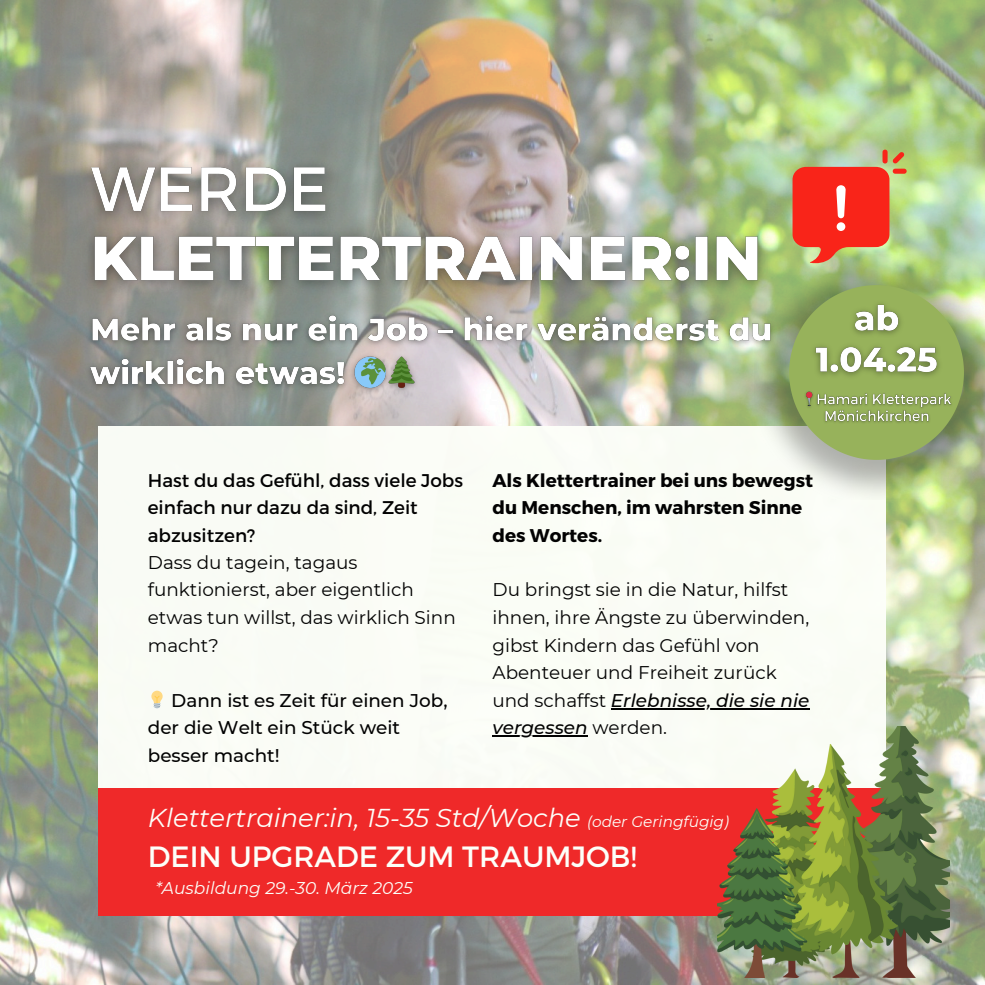
<style>
.page{position:relative;width:985px;height:985px;background:#fff}
.page>*{position:absolute;margin:0;border:0;box-sizing:border-box;transform-origin:0 0}
.t1{font:29.31px "Montserrat";color:#fdfff9}
.t2{font:italic 25.81px "Montserrat";color:#fdfff9}
.t3{font:18.38px/27.6px "Montserrat";color:#020202}
.t4{font:700 18.38px/27.6px "Montserrat";color:#020202}
.t5{font:500 18.38px/27.6px "Montserrat";color:#020202}
.t6{font:italic 500 18.38px "Montserrat";color:#020202}
.t7{font:italic 17.06px "Montserrat";color:#fdfff9}
.t8{font:italic 15.31px "Montserrat";color:#fdfff9}
.s1{font-weight:500;font-style:italic}
.s2{font-weight:400;font-style:normal}
</style>
<div class="page">
<img style="left:0;top:0;width:984px;height:984px">
<div style="left:98px;top:426px;width:788px;height:407px;background:#fdfff9"></div>
<div style="left:98px;top:788px;width:788px;height:127px;background:#ef2929"></div>
<img style="left:717px;top:726px;width:232px;height:251px">
<div style="left:882px;top:150px;width:5px;height:13px;background:#f92419;border-radius:3px"></div>
<div style="left:892px;top:169px;width:14px;height:5px;background:#f92419;border-radius:3px"></div>
<svg style="left:792px;top:152px;width:112px;height:103px"></svg>
<img style="left:754px;top:255px;width:230px;height:244px">
<svg style="left:789px;top:285px;width:174px;height:175px"></svg>
<hr style="left:611px;top:708px;width:198px;height:1px;background:#020202">
<hr style="left:492px;top:735px;width:95px;height:1px;background:#020202">
<img style="left:73px;top:149px;width:270px;height:83px">
<img style="left:77px;top:220px;width:699px;height:82px">
<img style="left:81px;top:306px;width:699px;height:93px">
<img style="left:805px;top:295px;width:142px;height:88px">
<img style="left:801px;top:387px;width:155px;height:39px">
<p class="t3" style="left:148px;top:465px;width:317px">Hast du das Gefühl, dass viele Jobs einfach nur dazu da sind, Zeit abzusitzen?</p>
<p class="t3" style="left:148px;top:548px;width:309px">Dass du tagein, tagaus funktionierst, aber eigentlich etwas tun willst, das wirklich Sinn macht?</p>
<h6 class="t5" style="left:148px;top:686px;width:301px;text-indent:23px">Dann ist es Zeit für einen Job, der die Welt ein Stück weit besser macht!</h6>
<p class="t4" style="left:492px;top:465px;width:322px">Als Klettertrainer bei uns bewegst du Menschen, im wahrsten Sinne des Wortes.</p>
<p class="t3" style="left:492px;top:576px;width:318px">Du bringst sie in die Natur, hilfst ihnen, ihre Ängste zu überwinden, gibst Kindern das Gefühl von<br>Abenteuer und Freiheit zurück und schaffst <span class="s1">Erlebnisse, die sie nie</span></p>
<p class="t6" style="left:492px;top:716px;width:176px">vergessen <span class="s2">werden.</span></p>
<p class="t2" style="left:148px;top:801px;width:434px">Klettertrainer:in, 15-35 Std/Woche</p>
<h5 class="t8" style="left:587px;top:812px;width:143px">(oder Geringfügig)</h5>
<p class="t1" style="left:148px;top:837px;width:490px">DEIN UPGRADE ZUM TRAUMJOB!</p>
<p class="t7" style="left:155px;top:877px;width:259px">*Ausbildung 29.-30. März 2025</p>
</div>
